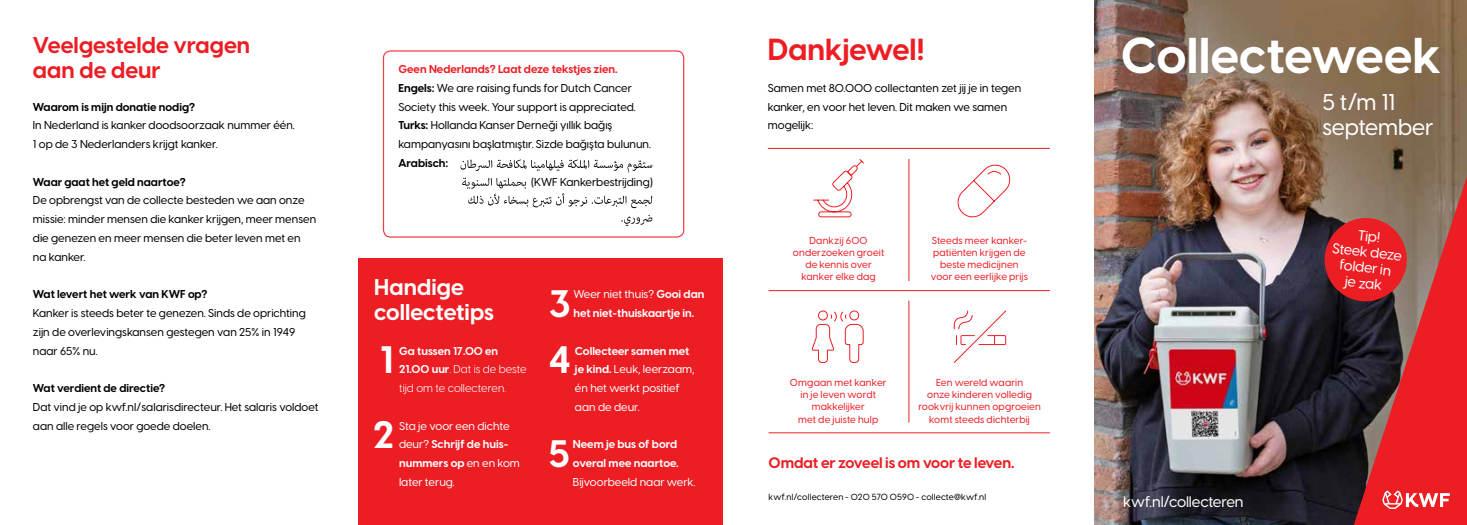
<style>
.page{position:relative;width:1467px;height:525px;background:#fff}
.page>*{position:absolute;margin:0;border:0;box-sizing:border-box;transform-origin:0 0}
.t1{font:700 49.5px "Visby CF";letter-spacing:.005em;color:#fff}
.t2{font:700 37.62px "Visby CF";color:#fff}
.t3{font:700 30px "Visby CF";color:#ed1d24}
.t4{font:700 22.5px/24.8px "Visby CF";color:#ed1d24}
.t5{font:700 22.5px/24.8px "Visby CF";color:#fff}
.t6{font:500 22.5px/24.8px "Visby CF";letter-spacing:-.005em;color:#fff}
.t7{font:700 15px "Visby CF";letter-spacing:-.01em;color:#ed1d24}
.t8{font:500 15px "Visby CF";letter-spacing:-.01em;color:#fff}
.t9{font:500 14.25px/15.8px "Visby CF";color:#fff;text-align:center}
.t10{font:500 11.25px/18.8px "Visby CF";color:#000}
.t11{font:500 11.25px/18.8px "Visby CF";color:#fff}
.t12{font:700 11.25px "Visby CF";color:#000}
.t13{font:700 11.25px/18.8px "Visby CF";color:#fff}
.t14{font:11.25px/18.8px "Visby CF";color:#fff}
.t15{font:500 10px/12.2px "Visby CF";letter-spacing:.015em;color:#ed1d24;text-align:center}
.t16{font:500 8.75px "Visby CF";letter-spacing:.02em;color:#000}
.s1{font-weight:700;color:#ed1d24}
.s2{font-weight:700}
.s3{font-weight:500}
</style>
<div class="page">
<div style="left:358px;top:258px;width:365px;height:266px;background:#ed1d24"></div>
<div style="left:383px;top:50px;width:301px;height:187px;border:1px solid #ed1d24;border-radius:7px"></div>
<hr style="left:769px;top:290px;width:281px;height:1px;background:#ed1d24">
<hr style="left:769px;top:432px;width:281px;height:1px;background:#ed1d24">
<hr style="left:768px;top:148px;width:282px;height:1px;background:#ed1d24">
<hr style="left:909px;top:159px;width:1px;height:122px;background:#ed1d24">
<hr style="left:909px;top:300px;width:1px;height:122px;background:#ed1d24">
<svg style="left:813px;top:159px;width:51px;height:59px"></svg>
<svg style="left:811px;top:310px;width:53px;height:53px"></svg>
<svg style="left:957px;top:164px;width:54px;height:53px"></svg>
<svg style="left:953px;top:310px;width:54px;height:53px"></svg>
<img style="left:1095px;top:0;width:372px;height:524px">
<svg style="left:1350px;top:143px;width:117px;height:381px"></svg>
<svg style="left:1382px;top:490px;width:68px;height:18px"></svg>
<svg style="left:1322px;top:215px;width:87px;height:88px"></svg>
<svg style="left:621px;top:215px;width:31px;height:11px"></svg>
<svg style="left:461px;top:159px;width:191px;height:49px"></svg>
<h3 class="t4" style="left:33px;top:33px;width:219px">Veelgestelde vragen aan de deur</h3>
<p class="t12" style="left:33px;top:99px;width:164px">Waarom is mijn donatie nodig?</p>
<p class="t10" style="left:33px;top:116px;width:263px">In Nederland is kanker doodsoorzaak nummer één.<br>1 op de 3 Nederlanders krijgt kanker.</p>
<p class="t12" style="left:33px;top:174px;width:154px">Waar gaat het geld naartoe?</p>
<p class="t10" style="left:33px;top:191px;width:285px">De opbrengst van de collecte besteden we aan onze missie: minder mensen die kanker krijgen, meer mensen die genezen en meer mensen die beter leven met en na kanker.</p>
<p class="t12" style="left:33px;top:287px;width:176px">Wat levert het werk van KWF op?</p>
<p class="t10" style="left:33px;top:303px;width:274px">Kanker is steeds beter te genezen. Sinds de oprichting zijn de overlevingskansen gestegen van 25% in 1949 naar 65% nu.</p>
<p class="t12" style="left:33px;top:381px;width:134px">Wat verdient de directie?</p>
<p class="t10" style="left:33px;top:397px;width:287px">Dat vind je op kwf.nl/salarisdirecteur. Het salaris voldoet aan alle regels voor goede doelen.</p>
<p class="t10" style="left:398px;top:60px;width:254px"><span class="s1">Geen Nederlands? Laat deze tekstjes zien.<br></span><span class="s2">Engels:</span> We are raising funds for Dutch Cancer Society this week. Your support is appreciated.<br><span class="s2">Turks:</span> Hollanda Kanser Derneği yıllık bağış kampanyasını başlatmıştır. Sizde bağışta bulunun.</p>
<p class="t12" style="left:398px;top:156px;width:51px">Arabisch:</p>
<p class="t10" style="left:531px;top:172px;width:123px">(KWF Kankerbestrijding)</p>
<h3 class="t5" style="left:374px;top:274px;width:121px">Handige collectetips</h3>
<h2 class="t2" style="left:380px;top:336px;width:16px">1</h2>
<p class="t14" style="left:399px;top:341px;width:129px"><span class="s2">Ga tussen 17.00 en<br>21.00 uur</span>. Dat is de beste tijd om te collecteren.</p>
<h2 class="t2" style="left:373px;top:411px;width:22px">2</h2>
<p class="t11" style="left:399px;top:416px;width:122px">Sta je voor een dichte deur? <span class="s2">Schrijf de huis&shy;nummers op</span> en en kom later terug.</p>
<h2 class="t2" style="left:549px;top:279px;width:23px">3</h2>
<p class="t13" style="left:573px;top:285px;width:132px"><span class="s3">Weer niet thuis?</span> Gooi dan het niet-thuiskaartje in.</p>
<h2 class="t2" style="left:549px;top:336px;width:23px">4</h2>
<p class="t11" style="left:575px;top:341px;width:121px"><span class="s2">Collecteer samen met je kind.</span> Leuk, leerzaam, én het werkt positief aan de deur.</p>
<h2 class="t2" style="left:549px;top:429px;width:23px">5</h2>
<p class="t13" style="left:573px;top:435px;width:107px">Neem je bus of bord overal mee naartoe.</p>
<p class="t11" style="left:573px;top:472px;width:124px">Bijvoorbeeld naar werk.</p>
<h3 class="t3" style="left:768px;top:30px;width:158px">Dankjewel!</h3>
<p class="t10" style="left:768px;top:78px;width:255px">Samen met 80.000 collectanten zet jij je in tegen kanker, en voor het leven. Dit maken we samen mogelijk:</p>
<p class="t15" style="left:793px;top:234px;width:93px">Dankzij 600 onderzoeken groeit de kennis over kanker elke dag</p>
<p class="t15" style="left:931px;top:234px;width:99px">Steeds meer kanker&shy;patiënten krijgen de beste medicijnen voor een eerlijke prijs</p>
<p class="t15" style="left:790px;top:376px;width:98px">Omgaan met kanker in je leven wordt makkelijker<br>met de juiste hulp</p>
<p class="t15" style="left:918px;top:376px;width:124px">Een wereld waarin<br>onze kinderen volledig rookvrij kunnen opgroeien komt steeds dichterbij</p>
<h3 class="t7" style="left:769px;top:453px;width:248px">Omdat er zoveel is om voor te leven.</h3>
<p class="t16" style="left:769px;top:491px;width:219px">kwf.nl/collecteren - 020 570 0590 - collecte@kwf.nl</p>
<h1 class="t1" style="left:1121px;top:23px;width:322px">Collecteweek</h1>
<h3 class="t6" style="left:1322px;top:89px;width:113px">5 t/m 11 september</h3>
<h3 class="t8" style="left:1123px;top:492px;width:122px">kwf.nl/collecteren</h3>
<p class="t9" style="left:1335px;top:224px;width:71px;rotate:7deg">Tip!<br>Steek deze folder in<br>je zak</p>
</div>
